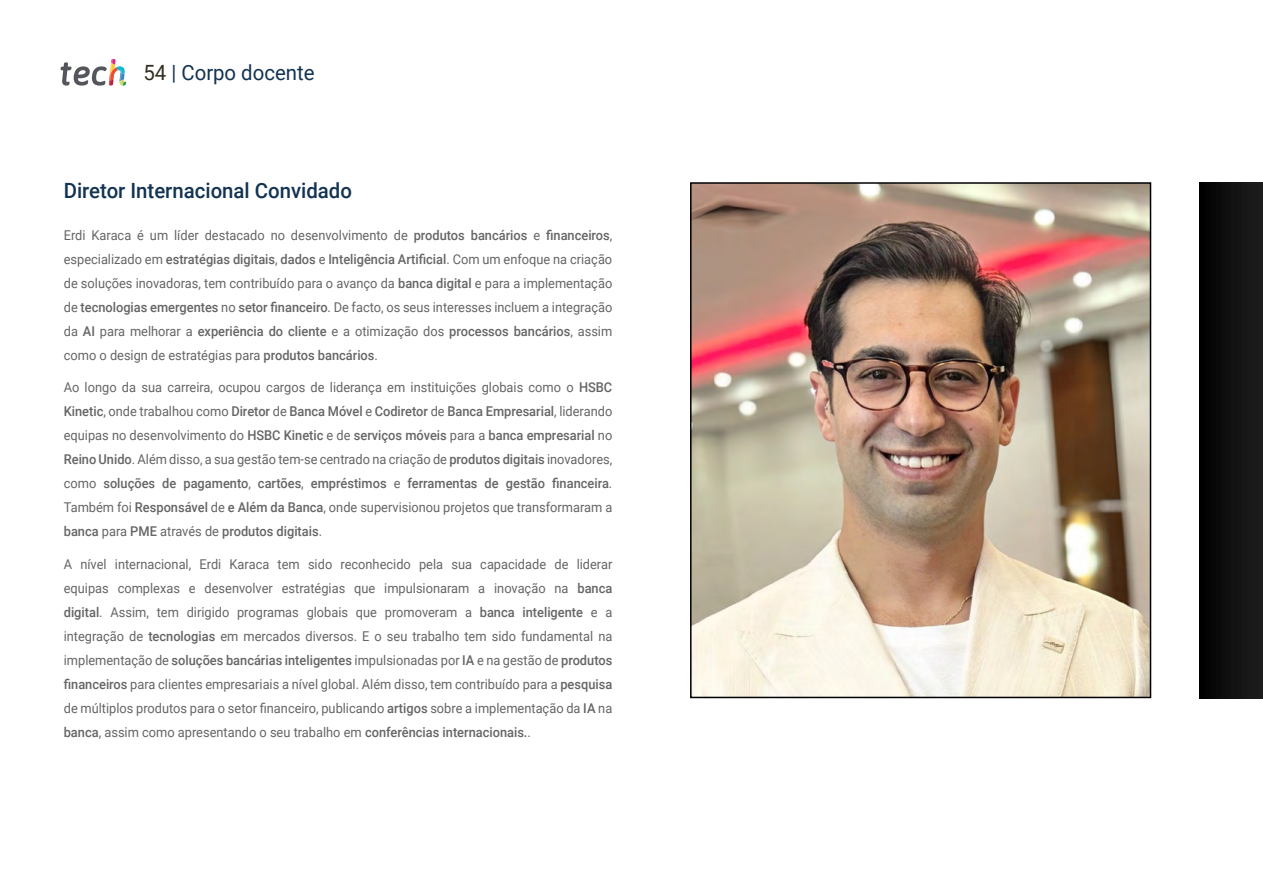
<style>
.page{position:relative;width:1263px;height:893px;background:#fff}
.page>*{position:absolute;margin:0;border:0;box-sizing:border-box;transform-origin:0 0}
.t1{font:500 21px "Roboto";color:#123352}
.t2{font:21px "Roboto";color:#123352}
.t3{font:13.5px/24px "Roboto";color:#656565;text-align:justify;scale:.95 1}
.s1{color:#312e20}
.s2{font-weight:500}
</style>
<div class="page">
<img style="left:693px;top:185px;width:455px;height:510px">
<div style="left:690px;top:182px;width:461px;height:516px;border:2px solid #000"></div>
<div style="left:1199px;top:182px;width:64px;height:516px;background:linear-gradient(to right,#000,#1e1e1f)"></div>
<svg style="left:61px;top:59px;width:65px;height:27px"></svg>
<h1 class="t2" style="left:144px;top:57px;width:173px"><span class="s1">54</span> | Corpo docente</h1>
<h1 class="t1" style="left:64px;top:176px;width:290px">Diretor Internacional Convidado</h1>
<p class="t3" style="left:64px;top:222px;width:579px">Erdi Karaca é um líder destacado no desenvolvimento de <span class="s2">produtos bancários</span> e <span class="s2">financeiros</span>, especializado em <span class="s2">estratégias digitais</span>, <span class="s2">dados</span> e <span class="s2">Inteligência Artificial</span>. Com um enfoque na criação de soluções inovadoras, tem contribuído para o avanço da <span class="s2">banca digital</span> e para a implementação de <span class="s2">tecnologias emergentes</span> no <span class="s2">setor financeiro</span>. De facto, os seus interesses incluem a integração da <span class="s2">AI</span> para melhorar a <span class="s2">experiência do cliente</span> e a otimização dos <span class="s2">processos bancários</span>, assim como o design de estratégias para <span class="s2">produtos bancários</span>.</p>
<p class="t3" style="left:64px;top:375px;width:579px">Ao longo da sua carreira, ocupou cargos de liderança em instituições globais como o <span class="s2">HSBC Kinetic</span>, onde trabalhou como <span class="s2">Diretor</span> de <span class="s2">Banca Móvel</span> e <span class="s2">Codiretor</span> de <span class="s2">Banca Empresarial</span>, liderando equipas no desenvolvimento do <span class="s2">HSBC Kinetic</span> e de <span class="s2">serviços móveis</span> para a <span class="s2">banca empresarial</span> no <span class="s2">Reino Unido</span>. Além disso, a sua gestão tem-se centrado na criação de <span class="s2">produtos digitais</span> inovadores, como <span class="s2">soluções de pagamento</span>, <span class="s2">cartões</span>, <span class="s2">empréstimos</span> e <span class="s2">ferramentas de gestão financeira</span>.<br>Também foi <span class="s2">Responsável</span> de <span class="s2">e Além da Banca</span>, onde supervisionou projetos que transformaram a <span class="s2">banca</span> para <span class="s2">PME</span> através de <span class="s2">produtos digitais</span>.</p>
<p class="t3" style="left:64px;top:551px;width:579px">A nível internacional, Erdi Karaca tem sido reconhecido pela sua capacidade de liderar equipas complexas e desenvolver estratégias que impulsionaram a inovação na <span class="s2">banca digital</span>. Assim, tem dirigido programas globais que promoveram a <span class="s2">banca inteligente</span> e a integração de <span class="s2">tecnologias</span> em mercados diversos. E o seu trabalho tem sido fundamental na implementação de <span class="s2">soluções bancárias inteligentes</span> impulsionadas por <span class="s2">IA</span> e na gestão de <span class="s2">produtos financeiros</span> para clientes empresariais a nível global. Além disso, tem contribuído para a <span class="s2">pesquisa </span>de múltiplos produtos para o setor financeiro, publicando <span class="s2">artigos</span> sobre a implementação da <span class="s2">IA</span> na <span class="s2">banca</span>, assim como apresentando o seu trabalho em <span class="s2">conferências internacionais.</span>.</p>
</div>
